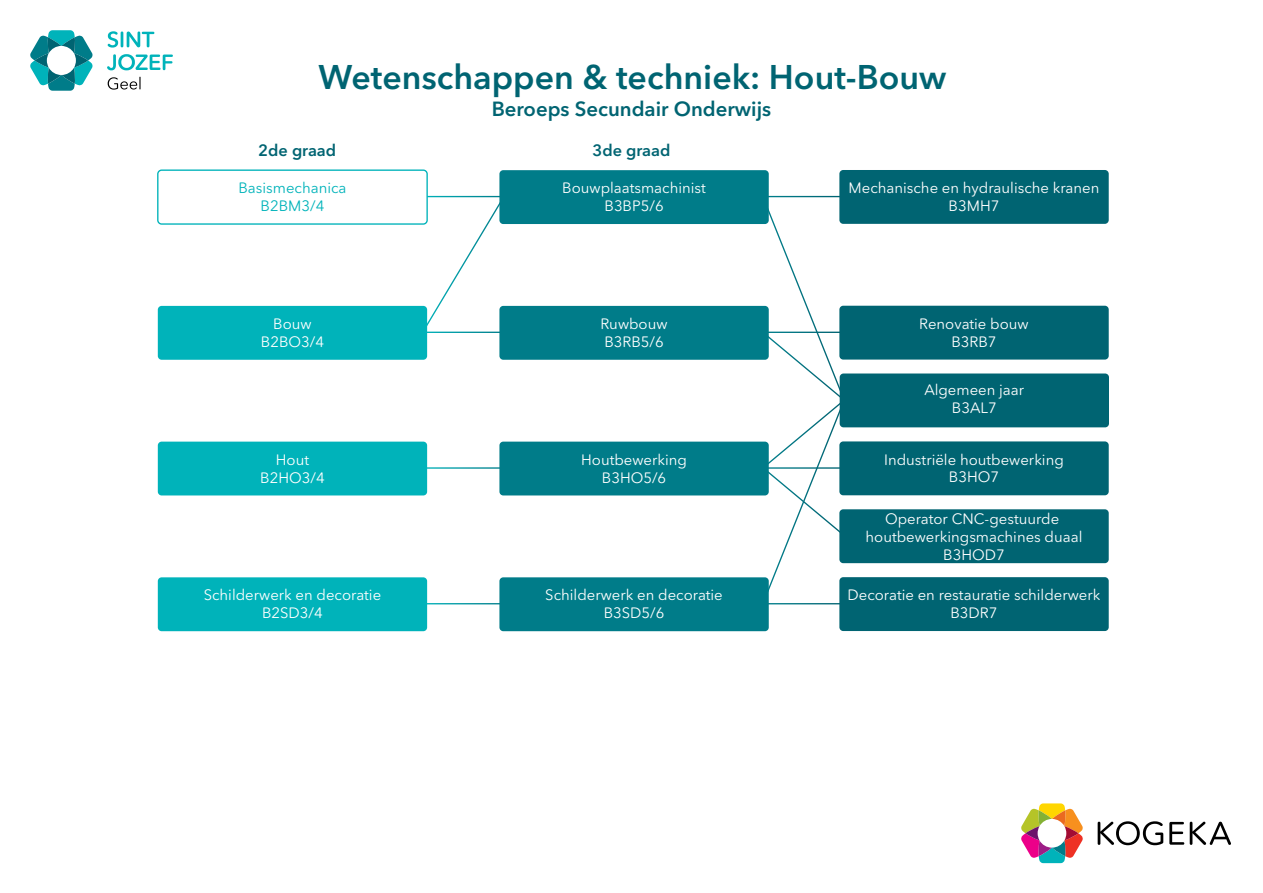
<style>
.page{position:relative;width:1263px;height:893px;background:#fff}
.page>*{position:absolute;margin:0;border:0;box-sizing:border-box;transform-origin:0 0}
.t1{font:600 33.9px "Avenir Next LT Pro";color:#006472}
.t2{font:600 20.4px "Avenir Next LT Pro";color:#006472}
.t3{font:600 16.35px "Avenir Next LT Pro";color:#006472}
.t4{font:15px/17.9px "Avenir Next Rounded Std";color:#fff;text-align:center}
.t5{font:15px/17.9px "Avenir Next Rounded Std";color:#00b3ba;text-align:center}
</style>
<div class="page">
<svg style="left:30px;top:30px;width:63px;height:61px"></svg>
<svg style="left:108px;top:31px;width:46px;height:17px"></svg>
<svg style="left:107px;top:54px;width:66px;height:16px"></svg>
<svg style="left:108px;top:77px;width:33px;height:13px"></svg>
<svg style="left:1169px;top:822px;width:15px;height:23px"></svg>
<svg style="left:1098px;top:821px;width:65px;height:24px"></svg>
<svg style="left:1190px;top:822px;width:41px;height:23px"></svg>
<svg style="left:1021px;top:803px;width:62px;height:60px"></svg>
<svg style="left:421px;top:195px;width:85px;height:139px"></svg>
<hr style="left:423px;top:332px;width:81px;height:1px;background:#fff">
<svg style="left:761px;top:195px;width:85px;height:410px"></svg>
<div style="left:840px;top:373px;width:269px;height:54px;background:#006472;border-radius:4px"></div>
<div style="left:158px;top:170px;width:269px;height:54px;background:#fff;border-radius:4px"></div>
<div style="left:157px;top:169px;width:271px;height:56px;border:1px solid #00b3ba;border-radius:4px"></div>
<div style="left:499px;top:170px;width:270px;height:54px;background:#007c89;border-radius:4px"></div>
<div style="left:499px;top:306px;width:270px;height:54px;background:#007c89;border-radius:4px"></div>
<div style="left:158px;top:306px;width:269px;height:54px;background:#00b3ba;border-radius:4px"></div>
<div style="left:158px;top:442px;width:269px;height:53px;background:#00b3ba;border-radius:4px"></div>
<div style="left:158px;top:577px;width:269px;height:54px;background:#00b3ba;border-radius:4px"></div>
<div style="left:499px;top:442px;width:270px;height:53px;background:#007c89;border-radius:4px"></div>
<div style="left:839px;top:441px;width:270px;height:54px;background:#006472;border-radius:4px"></div>
<div style="left:839px;top:509px;width:270px;height:54px;background:#006472;border-radius:4px"></div>
<div style="left:499px;top:577px;width:270px;height:54px;background:#007c89;border-radius:4px"></div>
<div style="left:839px;top:577px;width:270px;height:54px;background:#006472;border-radius:4px"></div>
<div style="left:839px;top:306px;width:270px;height:54px;background:#006472;border-radius:4px"></div>
<div style="left:839px;top:170px;width:270px;height:54px;background:#006472;border-radius:4px"></div>
<h1 class="t1" style="left:319px;top:56px;width:629px">Wetenschappen &amp; techniek: Hout-Bouw</h1>
<h2 class="t2" style="left:492px;top:97px;width:281px">Beroeps Secundair Onderwijs</h2>
<p class="t3" style="left:258px;top:140px;width:79px">2de graad</p>
<p class="t3" style="left:592px;top:140px;width:79px">3de graad</p>
<p class="t5" style="left:238px;top:179px;width:110px">Basismechanica<br>B2BM3/4</p>
<p class="t4" style="left:562px;top:179px;width:145px">Bouwplaatsmachinist<br>B3BP5/6</p>
<p class="t4" style="left:261px;top:315px;width:65px">Bouw<br>B2BO3/4</p>
<p class="t4" style="left:600px;top:315px;width:69px;text-align:left">Ruwbouw<br>B3RB5/6</p>
<p class="t4" style="left:848px;top:179px;width:252px">Mechanische en hydraulische kranen<br>B3MH7</p>
<p class="t4" style="left:919px;top:315px;width:111px">Renovatie bouw<br>B3RB7</p>
<p class="t4" style="left:924px;top:381px;width:101px">Algemeen jaar<br>B3AL7</p>
<p class="t4" style="left:260px;top:451px;width:66px">Hout<br>B2HO3/4</p>
<p class="t4" style="left:204px;top:586px;width:179px">Schilderwerk en decoratie<br>B2SD3/4</p>
<p class="t4" style="left:581px;top:451px;width:107px">Houtbewerking<br>B3HO5/6</p>
<p class="t4" style="left:884px;top:450px;width:181px">Industriële houtbewerking<br>B3HO7</p>
<p class="t4" style="left:865px;top:510px;width:218px">Operator CNC-gestuurde houtbewerkingsmachines duaal<br>B3HOD7</p>
<p class="t4" style="left:545px;top:586px;width:179px">Schilderwerk en decoratie<br>B3SD5/6</p>
<p class="t4" style="left:847px;top:586px;width:254px">Decoratie en restauratie schilderwerk<br>B3DR7</p>
</div>
